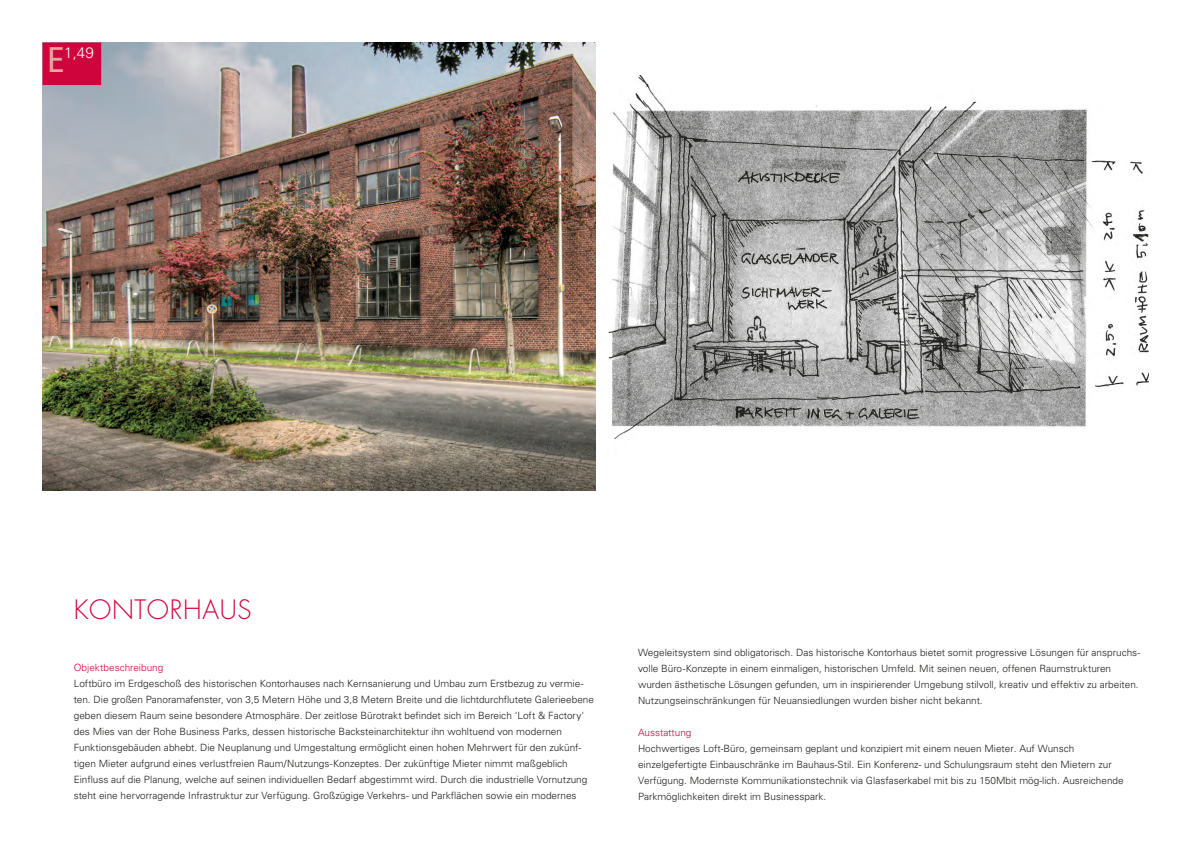
<style>
.page{position:relative;width:1191px;height:842px;background:#fff}
.page>*{position:absolute;margin:0;border:0;box-sizing:border-box;transform-origin:0 0}
.t1{font:condensed 34.5px "Univers LT";color:#eba19e}
.t2{font:300 26px "Futura LT";letter-spacing:.025em;color:#d0043d}
.t3{font:300 15.1px "Univers LT";color:#fff}
.t4{font:300 10px/16px "Univers LT";color:#1d1d1b}
.t5{font:300 10px "Univers LT";color:#d0043d}
.s1{color:#d0043d}
</style>
<div class="page">
<img style="left:43px;top:43px;width:552px;height:447px">
<img style="left:608px;top:75px;width:540px;height:364px">
<div style="left:43px;top:43px;width:58px;height:42px;background:#d0043d"></div>
<p class="t1" style="left:47px;top:38px;width:19px">E</p>
<p class="t3" style="left:64px;top:44px;width:31px">1,49</p>
<p class="t2" style="left:74px;top:594px;width:179px">KONTORHAUS</p>
<p class="t5" style="left:74px;top:662px;width:91px">Objektbeschreibung</p>
<p class="t4" style="left:74px;top:676px;width:522px">Loftbüro im Erdgeschoß des historischen Kontorhauses nach Kernsanierung und Umbau zum Erstbezug zu vermie&shy;ten. Die großen Panoramafenster, von 3,5 Metern Höhe und 3,8 Metern Breite und die lichtdurchflutete Galerieebene geben diesem Raum seine besondere Atmosphäre. Der zeitlose Bürotrakt befindet sich im Bereich 'Loft &amp; Factory' des Mies van der Rohe Business Parks, dessen historische Backsteinarchitektur ihn wohltuend von modernen Funktionsgebäuden abhebt. Die Neuplanung und Umgestaltung ermöglicht einen hohen Mehrwert für den zukünf&shy;tigen Mieter aufgrund eines verlustfreien Raum/Nutzungs-Konzeptes. Der zukünftige Mieter nimmt maßgeblich Einfluss auf die Planung, welche auf seinen individuellen Bedarf abgestimmt wird. Durch die industrielle Vornutzung steht eine hervorragende Infrastruktur zur Verfügung. Großzügige Verkehrs- und Parkflächen sowie ein modernes</p>
<p class="t4" style="left:638px;top:645px;width:504px">Wegeleitsystem sind obligatorisch. Das historische Kontorhaus bietet somit progressive Lösungen für anspruchs&shy;volle Büro-Konzepte in einem einmaligen, historischen Umfeld. Mit seinen neuen, offenen Raumstrukturen wurden ästhetische Lösungen gefunden, um in inspirierender Umgebung stilvoll, kreativ und effektiv zu arbeiten.<br>Nutzungseinschränkungen für Neuansiedlungen wurden bisher nicht bekannt.</p>
<p class="t4" style="left:638px;top:725px;width:487px"><span class="s1">Ausstattung<br></span>Hochwertiges Loft-Büro, gemeinsam geplant und konzipiert mit einem neuen Mieter. Auf Wunsch einzelgefertigte Einbauschränke im Bauhaus-Stil. Ein Konferenz- und Schulungsraum steht den Mietern zur Verfügung. Modernste Kommunikationstechnik via Glasfaserkabel mit bis zu 150Mbit mög-lich. Ausreichende Parkmöglichkeiten direkt im Businesspark.</p>
</div>
